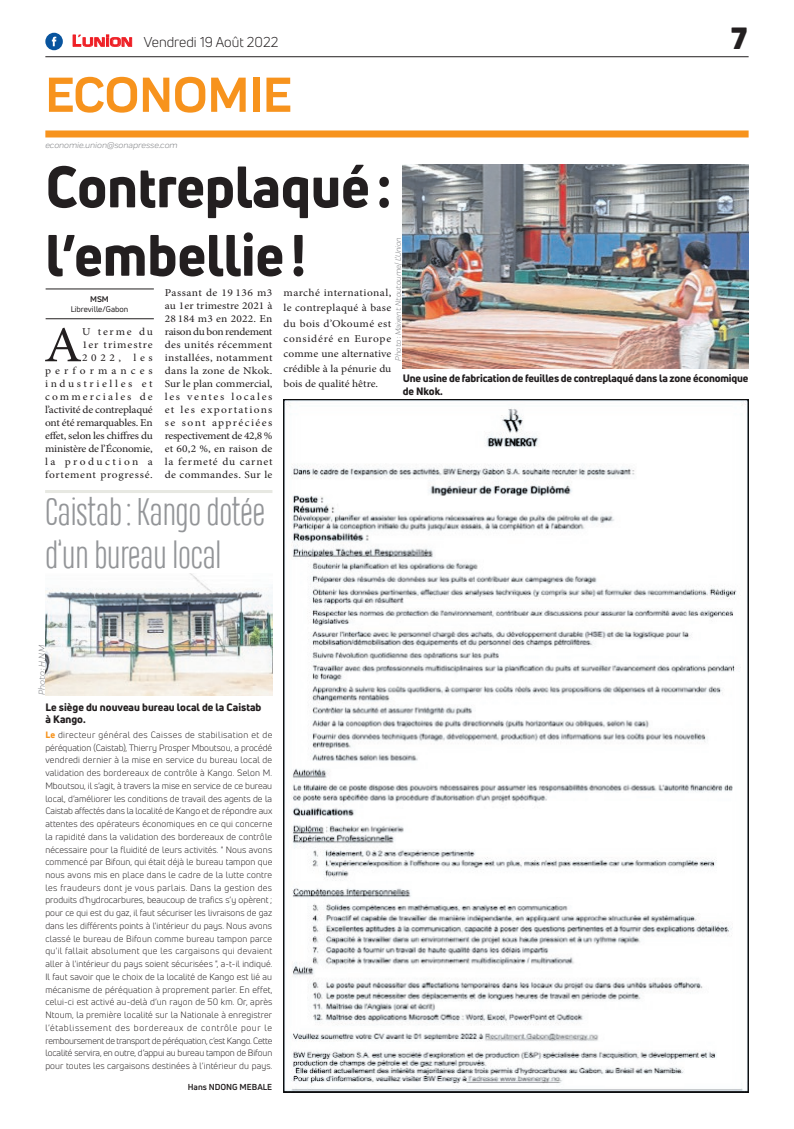
<style>
.page{position:relative;width:794px;height:1129px;background:#fff}
.page>*{position:absolute;margin:0;border:0;box-sizing:border-box;transform-origin:0 0}
.t1{font:800 57px/68.4px "Uni Neue";color:#231f20;scale:.95 1}
.t2{font:700 51px "Praktika";color:#f7931d}
.t3{font:50.5px "Minion Pro";color:#231f20;scale:1.09 1}
.t4{font:300 36px/43.2px "Heading Compressed Pro";color:#939598}
.t5{font:900 30px "Uni Neue";color:#231f20}
.t6{font:14px "Uni Neue";color:#231f20}
.t7{font:10.5px/13px "Minion Pro";letter-spacing:.015em;color:#231f20;text-align:justify;scale:1.09 1}
.t8{font:10.5px/13px "Minion Pro";letter-spacing:.055em;color:#231f20;text-align:right;scale:1.09 1}
.t9{font:800 10.5px/12.6px "Uni Neue";letter-spacing:-.015em;color:#231f20}
.t10{font:9px/12.7px "Uni Neue";letter-spacing:.015em;color:#231f20;text-align:justify}
.t11{font:italic 9px "Praktika";color:#818386}
.t12{font:700 8.5px "Uni Neue";color:#231f20}
.t13{font:italic 8px "Praktika";color:#818386}
.t14{font:8px "Uni Neue";color:#231f20}
.t15{font:700 8px "Uni Neue";color:#231f20}
.s1{font-family:"Eurostile";font-weight:600;font-size:15px;color:#ee1d23}
.s2{font-family:"Eurostile";font-weight:600;font-size:11.4px;color:#ee1d23}
.s3{font-weight:800;color:#f7931d}
</style>
<div class="page">
<div style="left:45px;top:130px;width:703px;height:7px;background:#f7931d"></div>
<hr style="left:45px;top:56px;width:703px;height:1px;background:#231f20">
<svg style="left:72px;top:34px;width:60px;height:13px"></svg>
<div style="left:45px;top:33px;width:18px;height:17px;background:#08549e;border-radius:50%"></div>
<svg style="left:52px;top:37px;width:4px;height:9px"></svg>
<img style="left:283px;top:400px;width:465px;height:691px">
<hr style="left:46px;top:318px;width:108px;height:1px;background:#231f20">
<hr style="left:46px;top:289px;width:108px;height:1px;background:#231f20">
<img style="left:403px;top:164px;width:345px;height:205px">
<hr style="left:45px;top:490px;width:227px;height:3px;background:#e7e8e2">
<img style="left:46px;top:573px;width:226px;height:122px">
<h3 class="t6" style="left:72px;top:33px;width:208px"><span class="s1">L</span><span class="s2">UNION</span> Vendredi 19 Août 2022</h3>
<h2 class="t2" style="left:45px;top:54px;width:248px">ECONOMIE</h2>
<p class="t11" style="left:45px;top:139px;width:134px">economie.union@sonapresse.com</p>
<h3 class="t5" style="left:731px;top:17px;width:18px">7</h3>
<h1 class="t1" style="left:46px;top:152px;width:366px">Contreplaqué: l’embellie!</h1>
<p class="t15" style="left:90px;top:294px;width:20px">MSM</p>
<p class="t14" style="left:71px;top:304px;width:59px">Libreville/Gabon</p>
<p class="t13" style="left:392px;top:360px;width:125px;rotate:-90deg">Photo : Maixent Ntoutoume/ L’Union</p>
<p class="t7" style="left:165px;top:286px;width:100px">Passant de 19 136 m3 au 1er trimestre 2021 à 28 184 m3 en 2022. En raison du bon rendement des unités récemment installées, notamment dans la zone de Nkok.<br>Sur le plan commercial, les ventes locales et les exportations se sont appréciées respectivement de 42,8 % et 60,2 %, en raison de la fermeté du carnet de commandes. Sur le</p>
<p class="t7" style="left:283px;top:285px;width:100px;line-height:15.2px">marché international, le contreplaqué à base du bois d’Okoumé est considéré en Europe comme une alternative crédible à la pénurie du bois de qualité hêtre.</p>
<h3 class="t3" style="left:44px;top:311px;width:36px">A</h3>
<p class="t8" style="left:45px;top:325px;width:100px">U terme du<br>1er trimestre<br>2022, les performances industrielles et commerciales de l’activité de contreplaqué ont été remarquables. En effet, selon les chiffres du ministère de l’Économie, la production a fortement progressé.</p>
<p class="t9" style="left:403px;top:372px;width:347px">Une usine de fabrication de feuilles de contreplaqué dans la zone économique de Nkok.</p>
<h3 class="t4" style="left:45px;top:493px;width:221px">Caistab: Kango dotée d’un bureau local</h3>
<p class="t11" style="left:35px;top:695px;width:51px;rotate:-90deg">Photo : H.N.M</p>
<p class="t9" style="left:46px;top:700px;width:217px">Le siège du nouveau bureau local de la Caistab à Kango.</p>
<p class="t10" style="left:45px;top:728px;width:229px"><span class="s3">Le</span> directeur général des Caisses de stabilisation et de péréquation (Caistab), Thierry Prosper Mboutsou, a procédé vendredi dernier à la mise en service du bureau local de validation des bordereaux de contrôle à Kango. Selon M.<br>Mboutsou, il s’agit, à travers la mise en service de ce bureau local, d’améliorer les conditions de travail des agents de la Caistab affectés dans la localité de Kango et de répondre aux attentes des opérateurs économiques en ce qui concerne la rapidité dans la validation des bordereaux de contrôle nécessaire pour la fluidité de leurs activités. " Nous avons commencé par Bifoun, qui était déjà le bureau tampon que nous avons mis en place dans le cadre de la lutte contre les fraudeurs dont je vous parlais. Dans la gestion des produits d'hydrocarbures, beaucoup de trafics s’y opèrent; pour ce qui est du gaz, il faut sécuriser les livraisons de gaz dans les différents points à l'intérieur du pays. Nous avons classé le bureau de Bifoun comme bureau tampon parce qu'il fallait absolument que les cargaisons qui devaient aller à l'intérieur du pays soient sécurisées ", a-t-il indiqué.<br>Il faut savoir que le choix de la localité de Kango est lié au mécanisme de péréquation à proprement parler. En effet, celui-ci est activé au-delà d’un rayon de 50 km. Or, après Ntoum, la première localité sur la Nationale à enregistrer l’établissement des bordereaux de contrôle pour le remboursement de transport de péréquation, c’est Kango. Cette localité servira, en outre, d’appui au bureau tampon de Bifoun pour toutes les cargaisons destinées à l’intérieur du pays.</p>
<p class="t12" style="left:188px;top:1081px;width:86px">Hans NDONG MEBALE</p>
</div>
